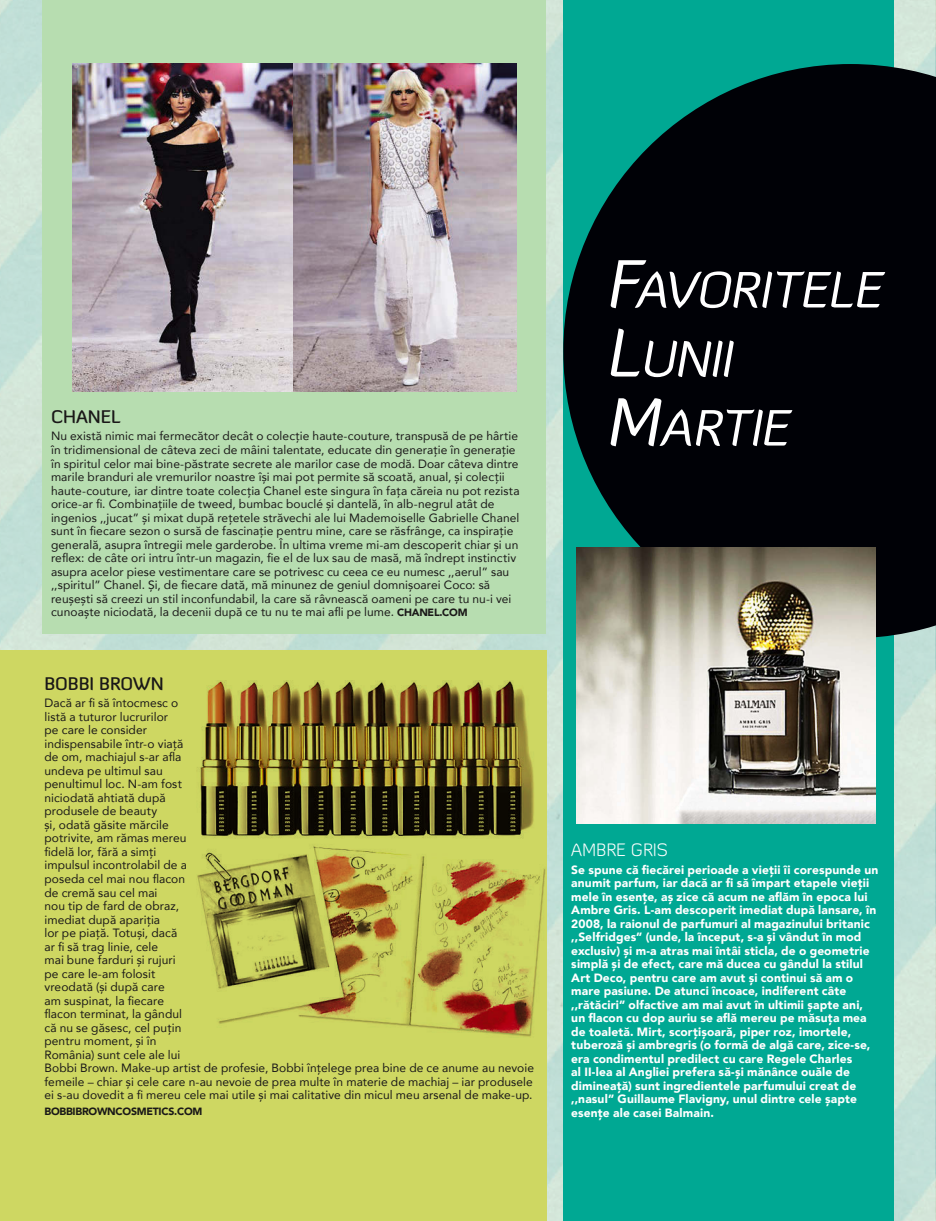
<style>
.page{position:relative;width:936px;height:1221px;background:#fff}
.page>*{position:absolute;margin:0;border:0;box-sizing:border-box;transform-origin:0 0}
.Titlu_caseta{font:italic 50.7px "Diavlo";color:#fff}
.Titlu_caseta-2{font:500 18px "Diavlo";letter-spacing:-.005em;color:#1a1818}
.Titlu_caseta-3{font:300 18px "Diavlo";letter-spacing:-.005em;color:#fff}
.Body_caseta{font:12px/13.5px "Avenir";letter-spacing:.005em;color:#1a1818}
.Body_caseta-2{font:900 12px/13.5px "Avenir";letter-spacing:.01em;color:#fff}
.Body_caseta-3{font:900 10.5px "Avenir";letter-spacing:-.025em;color:#1a1818}
.s1{font-weight:900;font-size:10.5px}
.s2{font-size:67.5px}
</style>
<div class="page">
<img style="left:0;top:0;width:936px;height:1220px">
<div style="left:43px;top:0;width:503px;height:633px;background:#b7ddb0"></div>
<hr style="left:935px;top:633px;width:1px;height:483px;background:#b7ddb0">
<div style="left:563px;top:0;width:330px;height:1220px;background:#00a893"></div>
<div style="left:0;top:650px;width:546px;height:570px;background:#ced762"></div>
<svg style="left:563px;top:64px;width:372px;height:574px;background:#001719"></svg>
<img style="left:577px;top:547px;width:298px;height:277px">
<img style="left:197px;top:680px;width:349px;height:357px">
<img style="left:73px;top:64px;width:443px;height:328px">
<p class="Titlu_caseta-2" style="left:51px;top:405px;width:71px">CHANEL</p>
<p class="Body_caseta" style="left:51px;top:429px;width:470px">Nu există nimic mai fermecător decât o colecție haute-couture, transpusă de pe hârtie în tridimensional de câteva zeci de mâini talentate, educate din generație în generație în spiritul celor mai bine-păstrate secrete ale marilor case de modă. Doar câteva dintre marile branduri ale vremurilor noastre își mai pot permite să scoată, anual, și colecții haute-couture, iar dintre toate colecția Chanel este singura în fața căreia nu pot rezista orice-ar fi. Combinațiile de tweed, bumbac bouclé și dantelă, în alb-negrul atât de ingenios ,,jucat” și mixat după rețetele străvechi ale lui Mademoiselle Gabrielle Chanel sunt în fiecare sezon o sursă de fascinație pentru mine, care se răsfrânge, ca inspirație generală, asupra întregii mele garderobe. În ultima vreme mi-am descoperit chiar și un reflex: de câte ori intru într-un magazin, fie el de lux sau de masă, mă îndrept instinctiv asupra acelor piese vestimentare care se potrivesc cu ceea ce eu numesc ,,aerul” sau ,,spiritul” Chanel. Și, de fiecare dată, mă minunez de geniul domnișoarei Coco: să reușești să creezi un stil inconfundabil, la care să râvnească oameni pe care tu nu-i vei cunoaște niciodată, la decenii după ce tu nu te mai afli pe lume. <span class="s1">CHANEL.COM</span></p>
<p class="Titlu_caseta-2" style="left:44px;top:672px;width:121px">BOBBI BROWN</p>
<p class="Body_caseta" style="left:44px;top:696px;width:491px">Dacă ar fi să întocmesc o<br>listă a tuturor lucrurilor<br>pe care le consider<br>indispensabile într-o viață<br>de om, machiajul s-ar afla<br>undeva pe ultimul sau<br>penultimul loc. N-am fost<br>niciodată ahtiată după<br>produsele de beauty<br>și, odată găsite mărcile<br>potrivite, am rămas mereu<br>fidelă lor, fără a simți<br>impulsul incontrolabil de a<br>poseda cel mai nou flacon<br>de cremă sau cel mai<br>nou tip de fard de obraz,<br>imediat după apariția<br>lor pe piață. Totuși, dacă<br>ar fi să trag linie, cele<br>mai bune farduri și rujuri<br>pe care le-am folosit<br>vreodată (și după care<br>am suspinat, la fiecare<br>flacon terminat, la gândul<br>că nu se găsesc, cel puțin<br>pentru moment, și în<br>România) sunt cele ale lui<br>Bobbi Brown. Make-up artist de profesie, Bobbi înțelege prea bine de ce anume au nevoie femeile – chiar și cele care n-au nevoie de prea multe în materie de machiaj – iar produsele ei s-au dovedit a fi mereu cele mai utile și mai calitative din micul meu arsenal de make-up.</p>
<p class="Body_caseta-3" style="left:44px;top:1102px;width:159px">BOBBIBROWNCOSMETICS.COM</p>
<p class="Titlu_caseta" style="left:604px;top:258px;width:289px"><span class="s2">F</span>AVORITELE</p>
<p class="Titlu_caseta" style="left:604px;top:327px;width:139px"><span class="s2">L</span>UNII</p>
<p class="Titlu_caseta" style="left:604px;top:396px;width:196px"><span class="s2">M</span>ARTIE</p>
<p class="Titlu_caseta-3" style="left:571px;top:838px;width:98px">AMBRE GRIS</p>
<p class="Body_caseta-2" style="left:571px;top:862px;width:308px">Se spune că fiecărei perioade a vieții îi corespunde un anumit parfum, iar dacă ar fi să împart etapele vieții mele în esențe, aș zice că acum ne aflăm în epoca lui Ambre Gris. L-am descoperit imediat după lansare, în 2008, la raionul de parfumuri al magazinului britanic ,,Selfridges” (unde, la început, s-a și vândut în mod exclusiv) și m-a atras mai întâi sticla, de o geometrie simplă și de efect, care mă ducea cu gândul la stilul Art Deco, pentru care am avut și continui să am o mare pasiune. De atunci încoace, indiferent câte ,,rătăciri” olfactive am mai avut în ultimii șapte ani, un flacon cu dop auriu se află mereu pe măsuța mea de toaletă. Mirt, scorțișoară, piper roz, imortele, tuberoză și ambregris (o formă de algă care, zice-se, era condimentul predilect cu care Regele Charles<br>al II-lea al Angliei prefera să-și mănânce ouăle de dimineață) sunt ingredientele parfumului creat de ,,nasul” Guillaume Flavigny, unul dintre cele șapte esențe ale casei Balmain.</p>
</div>
